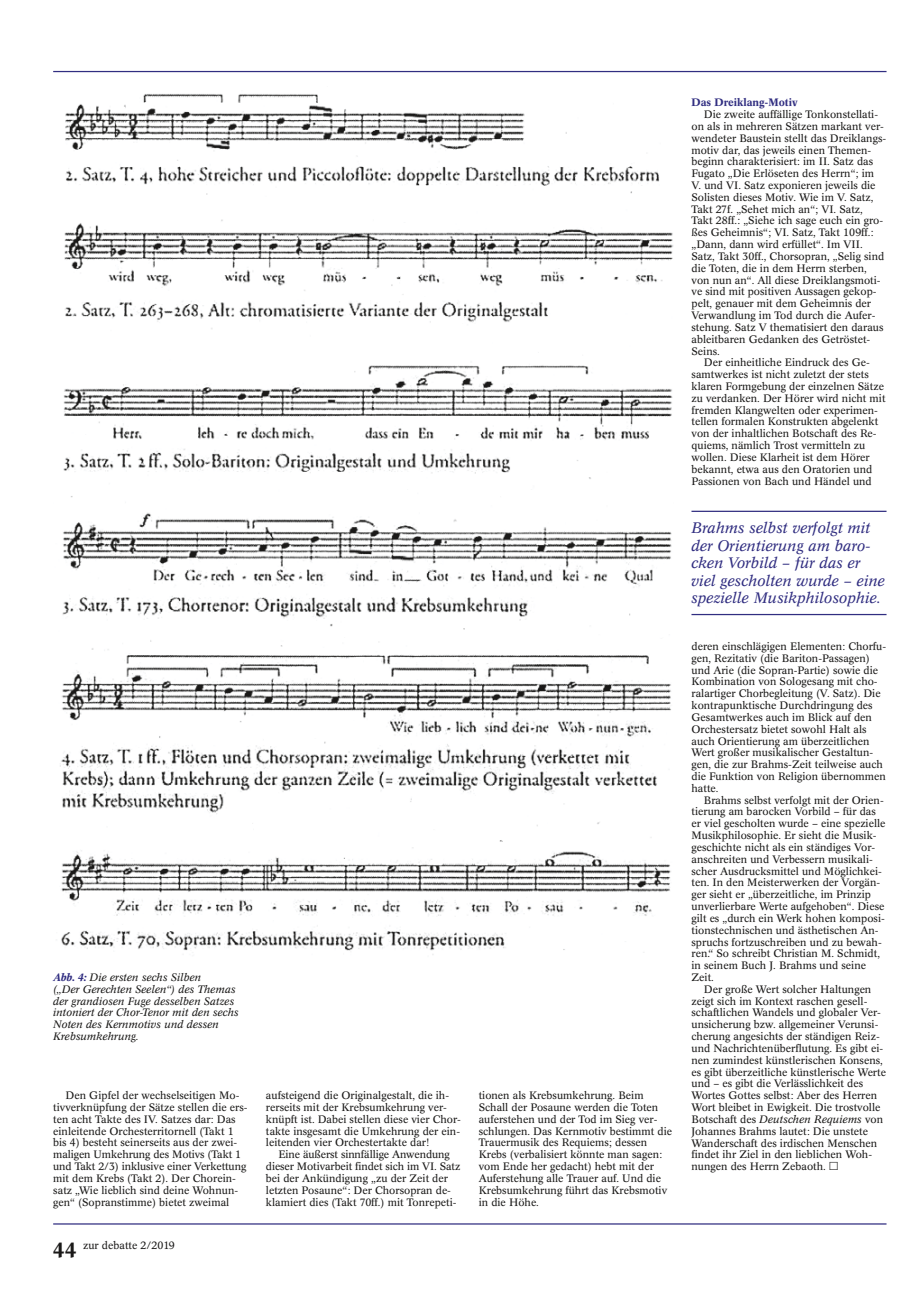
<style>
.page{position:relative;width:922px;height:1312px;background:#fff}
.page>*{position:absolute;margin:0;border:0;box-sizing:border-box;transform-origin:0 0}
.t1{font:italic 15px/17.5px "Concorde BE";color:#312e81}
.t2{font:10.62px/11.9px "Concorde BE";color:#1a1918}
.t3{font:italic 10.62px/11.9px "Concorde BE";color:#1a1918}
.t4{font:500 10.62px "Concorde BE";color:#312e81}
.s1{font-weight:500;color:#312e81}
.s2{font-weight:500;font-size:20.62px}
.s3{font-style:italic}
.s4{font-family:"European Pi Three";font-size:11.75px}
</style>
<div class="page">
<hr style="left:53px;top:1222px;width:833px;height:2px;background:#312e81">
<hr style="left:53px;top:71px;width:833px;height:1px;background:#312e81">
<img style="left:60px;top:94px;width:613px;height:861px">
<hr style="left:691px;top:510px;width:195px;height:2px;background:#312e81">
<hr style="left:691px;top:613px;width:195px;height:2px;background:#312e81">
<p class="t3" style="left:53px;top:971px;width:187px"><span class="s1">Abb. 4:</span> Die ersten sechs Silben<br>(„Der Gerechten Seelen“) des Themas der grandiosen Fuge desselben Satzes intoniert der Chor-Tenor mit den sechs<br>Noten des Kernmotivs und dessen<br>Krebsumkehrung.</p>
<p class="t2" style="left:53px;top:1089px;width:196px;text-indent:12px">Den Gipfel der wechselseitigen Mo&shy;tivverknüpfung der Sätze stellen die ers&shy;ten acht Takte des IV. Satzes dar: Das einleitende Orchesterritornell (Takt 1 bis 4) besteht seinerseits aus der zwei&shy;maligen Umkehrung des Motivs (Takt 1 und Takt 2/3) inklusive einer Verkettung mit dem Krebs (Takt 2). Der Chorein&shy;satz „Wie lieblich sind deine Wohnun&shy;gen“ (Sopranstimme) bietet zweimal</p>
<p class="t2" style="left:266px;top:1089px;width:196px">aufsteigend die Originalgestalt, die ih&shy;rerseits mit der Krebsumkehrung ver&shy;knüpft ist. Dabei stellen diese vier Chor&shy;takte insgesamt die Umkehrung der ein&shy;leitenden vier Orchestertakte dar!</p>
<p class="t2" style="left:266px;top:1148px;width:196px;text-indent:12px">Eine äußerst sinnfällige Anwendung dieser Motivarbeit findet sich im VI. Satz bei der Ankündigung „zu der Zeit der letzten Posaune“: Der Chorsopran de&shy;klamiert dies (Takt 70ff.) mit Tonrepeti-</p>
<p class="t2" style="left:53px;top:1239px;width:123px"><span class="s2">44</span> zur debatte 2/2019</p>
<p class="t2" style="left:478px;top:1089px;width:195px">tionen als Krebsumkehrung. Beim Schall der Posaune werden die Toten auferstehen und der Tod im Sieg ver&shy;schlungen. Das Kernmotiv bestimmt die Trauermusik des Requiems; dessen Krebs (verbalisiert könnte man sagen: vom Ende her gedacht) hebt mit der Auferstehung alle Trauer auf. Und die Krebsumkehrung führt das Krebsmotiv in die Höhe.</p>
<p class="t4" style="left:691px;top:96px;width:108px">Das Dreiklang-Motiv</p>
<p class="t2" style="left:703px;top:108px;width:176px">Die zweite auffällige Tonkonstellati-</p>
<p class="t2" style="left:691px;top:120px;width:194px">on als in mehreren Sätzen markant ver-</p>
<p class="t2" style="left:691px;top:132px;width:196px">wendeter Baustein stellt das Dreiklangs-</p>
<p class="t2" style="left:691px;top:144px;width:181px">motiv dar, das jeweils einen Themen-</p>
<p class="t2" style="left:691px;top:156px;width:183px">beginn charakterisiert: im II. Satz das</p>
<p class="t2" style="left:691px;top:168px;width:184px">Fugato „Die Erlöseten des Herrn“; im</p>
<p class="t2" style="left:691px;top:179px;width:185px">V. und VI. Satz exponieren jeweils die</p>
<p class="t2" style="left:691px;top:191px;width:183px">Solisten dieses Motiv. Wie im V. Satz,</p>
<p class="t2" style="left:691px;top:203px;width:173px">Takt 27f. „Sehet mich an“; VI. Satz,</p>
<p class="t2" style="left:691px;top:215px;width:193px">Takt 28ff.: „Siehe ich sage euch ein gro-</p>
<p class="t2" style="left:691px;top:227px;width:184px">ßes Geheimnis“; VI. Satz, Takt 109ff.:</p>
<p class="t2" style="left:691px;top:238px;width:173px">„Dann, dann wird erfüllet“. Im VII.</p>
<p class="t2" style="left:691px;top:250px;width:194px">Satz, Takt 30ff., Chorsopran, „Selig sind</p>
<p class="t2" style="left:691px;top:262px;width:177px">die Toten, die in dem Herrn sterben,</p>
<p class="t2" style="left:691px;top:274px;width:191px">von nun an“. All diese Dreiklangsmoti-</p>
<p class="t2" style="left:691px;top:286px;width:187px">ve sind mit positiven Aussagen gekop-</p>
<p class="t2" style="left:691px;top:298px;width:181px">pelt, genauer mit dem Geheimnis der</p>
<p class="t2" style="left:691px;top:309px;width:185px">Verwandlung im Tod durch die Aufer-</p>
<p class="t2" style="left:691px;top:321px;width:193px">stehung. Satz V thematisiert den daraus</p>
<p class="t2" style="left:691px;top:333px;width:180px">ableitbaren Gedanken des Getröstet-</p>
<p class="t2" style="left:691px;top:345px;width:30px">Seins.</p>
<p class="t2" style="left:703px;top:357px;width:167px">Der einheitliche Eindruck des Ge-</p>
<p class="t2" style="left:691px;top:368px;width:179px">samtwerkes ist nicht zuletzt der stets</p>
<p class="t2" style="left:691px;top:380px;width:194px">klaren Formgebung der einzelnen Sätze</p>
<p class="t2" style="left:691px;top:392px;width:195px">zu verdanken. Der Hörer wird nicht mit</p>
<p class="t2" style="left:691px;top:404px;width:188px">fremden Klangwelten oder experimen-</p>
<p class="t2" style="left:691px;top:416px;width:188px">tellen formalen Konstrukten abgelenkt</p>
<p class="t2" style="left:691px;top:427px;width:187px">von der inhaltlichen Botschaft des Re-</p>
<p class="t2" style="left:691px;top:439px;width:175px">quiems, nämlich Trost vermitteln zu</p>
<p class="t2" style="left:691px;top:451px;width:180px">wollen. Diese Klarheit ist dem Hörer</p>
<p class="t2" style="left:691px;top:463px;width:182px">bekannt, etwa aus den Oratorien und</p>
<p class="t2" style="left:691px;top:475px;width:182px">Passionen von Bach und Händel und</p>
<h1 class="t1" style="left:691px;top:519px;width:195px">Brahms selbst verfolgt mit der Orientierung am baro&shy;cken Vorbild – für das er viel gescholten wurde – eine spezielle Musikphilosophie.</h1>
<p class="t2" style="left:691px;top:640px;width:196px">deren einschlägigen Elementen: Chorfu&shy;gen, Rezitativ (die Bariton-Passagen) und Arie (die Sopran-Partie) sowie die Kombination von Sologesang mit cho&shy;ralartiger Chorbegleitung (V. Satz). Die kontrapunktische Durchdringung des Gesamtwerkes auch im Blick auf den Orchestersatz bietet sowohl Halt als auch Orientierung am überzeitlichen Wert großer musikalischer Gestaltun&shy;gen, die zur Brahms-Zeit teilweise auch die Funktion von Religion übernommen hatte.</p>
<p class="t2" style="left:691px;top:794px;width:195px;text-indent:12px">Brahms selbst verfolgt mit der Orien&shy;tierung am barocken Vorbild – für das er viel gescholten wurde – eine spezielle Musikphilosophie. Er sieht die Musik&shy;geschichte nicht als ein ständiges Vor&shy;anschreiten und Verbessern musikali&shy;scher Ausdrucksmittel und Möglichkei&shy;ten. In den Meisterwerken der Vorgän&shy;ger sieht er „überzeitliche, im Prinzip unverlierbare Werte aufgehoben“. Diese gilt es „durch ein Werk hohen komposi&shy;tionstechnischen und ästhetischen An&shy;spruchs fortzuschreiben und zu bewah&shy;ren.“ So schreibt Christian M. Schmidt, in seinem Buch J. Brahms und seine Zeit.</p>
<p class="t2" style="left:691px;top:983px;width:196px;text-indent:12px">Der große Wert solcher Haltungen zeigt sich im Kontext raschen gesell&shy;schaftlichen Wandels und globaler Ver&shy;unsicherung bzw. allgemeiner Verunsi&shy;cherung angesichts der ständigen Reiz&shy;und Nachrichtenüberflutung. Es gibt ei&shy;nen zumindest künstlerischen Konsens, es gibt überzeitliche künstlerische Werte und – es gibt die Verlässlichkeit des Wortes Gottes selbst: Aber des Herren Wort bleibet in Ewigkeit. Die trostvolle Botschaft des <span class="s3">Deutschen Requiems</span> von Johannes Brahms lautet: Die unstete Wanderschaft des irdischen Menschen findet ihr Ziel in den lieblichen Woh&shy;nungen des Herrn Zebaoth. <span class="s4">l</span></p>
</div>
